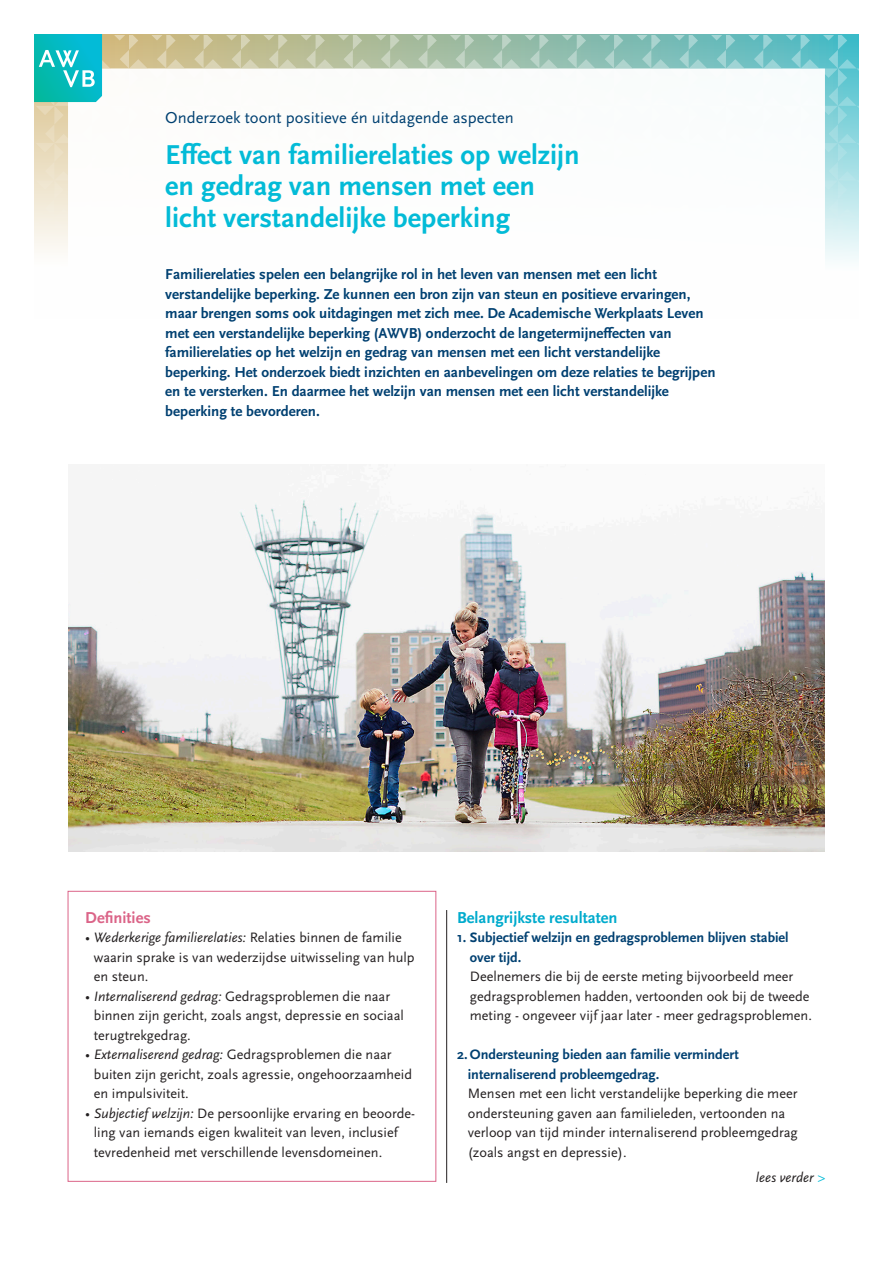
<style>
.page{position:relative;width:893px;height:1263px;background:#fff}
.page>*{position:absolute;margin:0;border:0;box-sizing:border-box;transform-origin:0 0}
.kop_24_26{font:700 28.5px/31.5px "Scala Sans Pro";color:#03bbd7}
.subkop_14_16{font:16.5px "Scala Sans Pro";color:#004071}
.intro_tekst{font:700 16.5px "Scala Sans Pro";color:#00abcd}
.pt_9_5_13{font:700 16.5px "Scala Sans Pro";color:#db6488}
.intro_tekst-2{font:700 15px/19.5px "Scala Sans Pro";color:#004071}
.pt_9_5_13-2{font:14.25px/19.5px "Scala Sans Pro";color:#231f20}
.pt_9_5_13-3{font:italic 14.25px "Scala Sans Pro";color:#231f20}
.s1{font-style:italic}
.s2{font-weight:700;color:#004071}
.s3{color:#03bbd7}
</style>
<div class="page">
<div style="left:68px;top:891px;width:368px;height:290px;border:1px solid #db6488"></div>
<hr style="left:446px;top:910px;width:1px;height:273px;background:#231f20">
<img style="left:68px;top:496px;width:757px;height:356px">
<svg style="left:34px;top:34px;width:825px;height:227px"></svg>
<p class="subkop_14_16" style="left:165px;top:108px;width:350px">Onderzoek toont positieve én uitdagende aspecten</p>
<p class="kop_24_26" style="left:165px;top:139px;width:416px">Effect van familierelaties op welzijn en gedrag van mensen met een licht verstandelijke beperking</p>
<p class="intro_tekst-2" style="left:165px;top:265px;width:552px">Familierelaties spelen een belangrijke rol in het leven van mensen met een licht verstandelijke beperking. Ze kunnen een bron zijn van steun en positieve ervaringen, maar brengen soms ook uitdagingen met zich mee. De Academische Werkplaats Leven met een verstandelijke beperking (AWVB) onderzocht de langetermijneffecten van familierelaties op het welzijn en gedrag van mensen met een licht verstandelijke beperking. Het onderzoek biedt inzichten en aanbevelingen om deze relaties te begrijpen en te versterken. En daarmee het welzijn van mensen met een licht verstandelijke beperking te bevorderen.</p>
<p class="pt_9_5_13" style="left:85px;top:908px;width:67px">Definities</p>
<p class="pt_9_5_13-2" style="left:94px;top:928px;width:322px;text-indent:-9px">• <span class="s1">Wederkerige familierelaties:</span> Relaties binnen de familie waarin sprake is van wederzijdse uitwisseling van hulp en steun.</p>
<p class="pt_9_5_13-2" style="left:94px;top:986px;width:312px;text-indent:-9px">• <span class="s1">Internaliserend gedrag:</span> Gedragsproblemen die naar binnen zijn gericht, zoals angst, depressie en sociaal terugtrekgedrag.</p>
<p class="pt_9_5_13-2" style="left:94px;top:1045px;width:320px;text-indent:-9px">• <span class="s1">Externaliserend gedrag:</span> Gedragsproblemen die naar buiten zijn gericht, zoals agressie, ongehoorzaamheid en impulsiviteit.</p>
<p class="pt_9_5_13-2" style="left:94px;top:1103px;width:323px;text-indent:-9px">• <span class="s1">Subjectief welzijn:</span> De persoonlijke ervaring en beoorde&shy;ling van iemands eigen kwaliteit van leven, inclusief tevredenheid met verschillende levensdomeinen.</p>
<p class="intro_tekst" style="left:457px;top:908px;width:162px">Belangrijkste resultaten</p>
<p class="pt_9_5_13-2" style="left:470px;top:928px;width:344px;text-indent:-13px"><span class="s2">1. Subjectief welzijn en gedragsproblemen blijven stabiel over tijd.<br></span>Deelnemers die bij de eerste meting bijvoorbeeld meer gedragsproblemen hadden, vertoonden ook bij de tweede meting - ongeveer vijf jaar later - meer gedragsproblemen.</p>
<p class="pt_9_5_13-2" style="left:468px;top:1045px;width:332px;text-indent:-11px"><span class="s2">2.Ondersteuning bieden aan familie vermindert internaliserend probleemgedrag.<br></span>Mensen met een licht verstandelijke beperking die meer ondersteuning gaven aan familieleden, vertoonden na verloop van tijd minder internaliserend probleemgedrag (zoals angst en depressie).</p>
<p class="pt_9_5_13-3" style="left:756px;top:1169px;width:70px">lees verder <span class="s3">&gt;</span></p>
</div>
